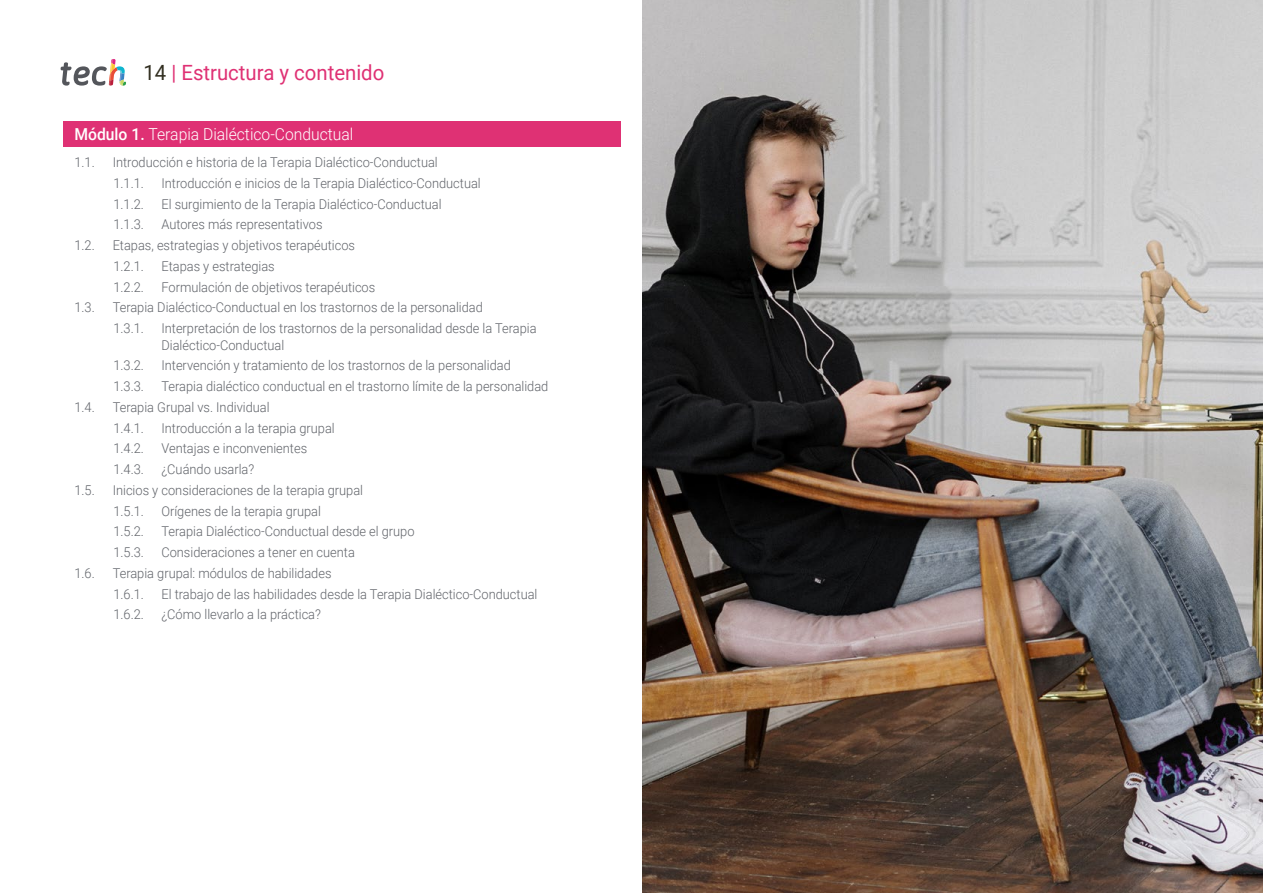
<style>
.page{position:relative;width:1263px;height:893px;background:#fff}
.page>*{position:absolute;margin:0;border:0;box-sizing:border-box;transform-origin:0 0}
.t1{font:21px "Roboto";color:#df3174}
.t2{font:300 16.5px "Roboto";color:#fff;scale:.95 1}
.t3{font:300 13.5px/20.7px "Roboto";color:#61646a;scale:.95 1}
.s1{color:#312e20}
.s2{font-weight:500}
</style>
<div class="page">
<div style="left:63px;top:121px;width:558px;height:25px;background:#df3174"></div>
<svg style="left:61px;top:59px;width:65px;height:27px"></svg>
<img style="left:642px;top:0;width:621px;height:893px">
<h1 class="t1" style="left:144px;top:57px;width:242px"><span class="s1">14</span> | Estructura y contenido</h1>
<p class="t2" style="left:74px;top:123px;width:295px"><span class="s2">Módulo 1.</span> Terapia Dialéctico-Conductual</p>
<p class="t3" style="left:74px;top:151px;width:23px">1.1.</p>
<p class="t3" style="left:113px;top:151px;width:344px">Introducción e historia de la Terapia Dialéctico-Conductual<br>1.1.1.</p>
<p class="t3" style="left:161px;top:172px;width:338px">Introducción e inicios de la Terapia Dialéctico-Conductual</p>
<p class="t3" style="left:113px;top:193px;width:34px">1.1.2.</p>
<p class="t3" style="left:161px;top:193px;width:296px">El surgimiento de la Terapia Dialéctico-Conductual</p>
<p class="t3" style="left:113px;top:214px;width:34px">1.1.3.</p>
<p class="t3" style="left:161px;top:214px;width:171px">Autores más representativos</p>
<p class="t3" style="left:74px;top:234px;width:23px">1.2.</p>
<p class="t3" style="left:113px;top:234px;width:257px">Etapas, estrategias y objetivos terapéuticos<br>1.2.1.</p>
<p class="t3" style="left:161px;top:255px;width:121px">Etapas y estrategias</p>
<p class="t3" style="left:113px;top:276px;width:34px">1.2.2.</p>
<p class="t3" style="left:161px;top:276px;width:227px">Formulación de objetivos terapéuticos</p>
<p class="t3" style="left:74px;top:297px;width:23px">1.3.</p>
<p class="t3" style="left:113px;top:297px;width:391px">Terapia Dialéctico-Conductual en los trastornos de la personalidad<br>1.3.1.</p>
<p class="t3" style="left:161px;top:320px;width:396px;line-height:16.5px">Interpretación de los trastornos de la personalidad desde la Terapia<br>Dialéctico-Conductual</p>
<p class="t3" style="left:113px;top:355px;width:34px">1.3.2.</p>
<p class="t3" style="left:161px;top:355px;width:369px">Intervención y tratamiento de los trastornos de la personalidad</p>
<p class="t3" style="left:113px;top:375px;width:34px">1.3.3.</p>
<p class="t3" style="left:161px;top:375px;width:409px">Terapia dialéctico conductual en el trastorno límite de la personalidad</p>
<p class="t3" style="left:74px;top:396px;width:23px">1.4.</p>
<p class="t3" style="left:113px;top:396px;width:167px">Terapia Grupal vs. Individual<br>1.4.1.</p>
<p class="t3" style="left:161px;top:417px;width:184px">Introducción a la terapia grupal</p>
<p class="t3" style="left:113px;top:438px;width:34px">1.4.2.</p>
<p class="t3" style="left:161px;top:438px;width:155px">Ventajas e inconvenientes</p>
<p class="t3" style="left:113px;top:458px;width:34px">1.4.3.</p>
<p class="t3" style="left:161px;top:458px;width:99px">¿Cuándo usarla?</p>
<p class="t3" style="left:74px;top:479px;width:23px">1.5.</p>
<p class="t3" style="left:113px;top:479px;width:265px">Inicios y consideraciones de la terapia grupal<br>1.5.1.</p>
<p class="t3" style="left:161px;top:500px;width:169px">Orígenes de la terapia grupal</p>
<p class="t3" style="left:113px;top:521px;width:34px">1.5.2.</p>
<p class="t3" style="left:161px;top:521px;width:268px">Terapia Dialéctico-Conductual desde el grupo</p>
<p class="t3" style="left:113px;top:541px;width:34px">1.5.3.</p>
<p class="t3" style="left:161px;top:541px;width:205px">Consideraciones a tener en cuenta</p>
<p class="t3" style="left:74px;top:562px;width:23px">1.6.</p>
<p class="t3" style="left:113px;top:562px;width:232px">Terapia grupal: módulos de habilidades<br>1.6.1.</p>
<p class="t3" style="left:161px;top:583px;width:397px">El trabajo de las habilidades desde la Terapia Dialéctico-Conductual</p>
<p class="t3" style="left:113px;top:604px;width:34px">1.6.2.</p>
<p class="t3" style="left:161px;top:604px;width:169px">¿Cómo llevarlo a la práctica?</p>
</div>
